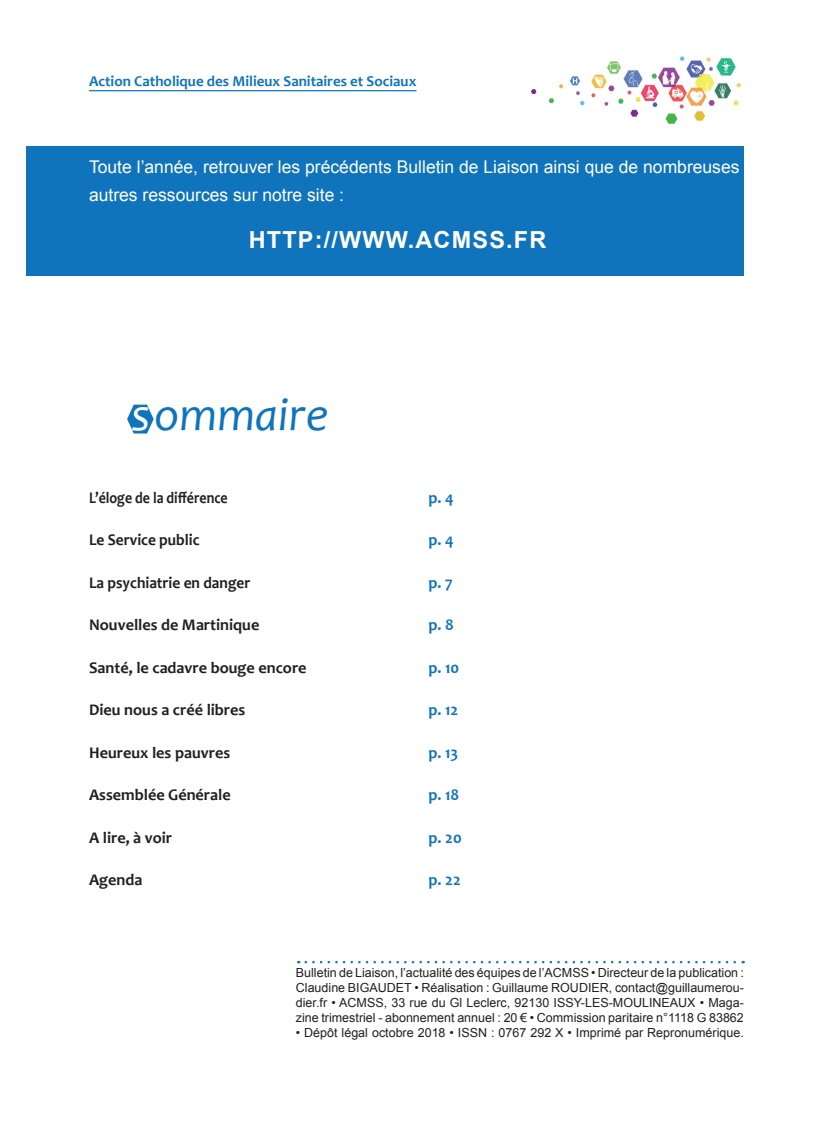
<style>
.page{position:relative;width:833px;height:1141px;background:#fff}
.page>*{position:absolute;margin:0;border:0;box-sizing:border-box;transform-origin:0 0}
.t1{font:italic 47.25px "Candara";color:#1074bc}
.t2{font:700 23.5px "Arial";letter-spacing:.05em;color:#fff}
.t3{font:17.5px/27.5px "Arial";color:#fff}
.t4{font:700 16.25px "Candara";color:#231f20}
.t5{font:700 16.25px "Candara";color:#1074bc}
.t6{font:700 16.25px "Candara";color:#231f20;scale:.95 1}
.t7{font:700 16.25px "Candara";color:#231f20;scale:.86 1}
.t8{font:700 15px "Candara";color:#1074bc}
.t9{font:12.5px/15px "Arial";color:#231f20;text-align:justify}
.s1{color:#fff}
</style>
<div class="page">
<hr style="left:89px;top:90px;width:327px;height:1px;background:#1074bc">
<img style="left:553px;top:56px;width:188px;height:54px">
<svg style="left:548px;top:98px;width:5px;height:5px"></svg>
<svg style="left:558px;top:84px;width:5px;height:4px"></svg>
<svg style="left:531px;top:89px;width:5px;height:5px"></svg>
<svg style="left:665px;top:113px;width:12px;height:11px"></svg>
<svg style="left:694px;top:111px;width:10px;height:10px"></svg>
<svg style="left:630px;top:110px;width:8px;height:7px"></svg>
<svg style="left:127px;top:404px;width:26px;height:29px"></svg>
<svg style="left:305px;top:961px;width:438px;height:2px"></svg>
<div style="left:26px;top:146px;width:717px;height:129px;background:#1074bc"></div>
<p class="t8" style="left:89px;top:72px;width:329px">Action Catholique des Milieux Sanitaires et Sociaux</p>
<p class="t3" style="left:89px;top:153px;width:651px">Toute l’année, retrouver les précédents Bulletin de Liaison ainsi que de nombreuses autres ressources sur notre site :</p>
<p class="t2" style="left:248px;top:224px;width:299px">HTTP://WWW.ACMSS.FR</p>
<p class="t1" style="left:131px;top:386px;width:198px"><span class="s1">s</span>ommaire</p>
<p class="t7" style="left:89px;top:487px;width:163px">L’éloge de la différence</p>
<p class="t6" style="left:89px;top:530px;width:118px">Le Service public</p>
<p class="t6" style="left:89px;top:572px;width:171px">La psychiatrie en danger</p>
<p class="t4" style="left:89px;top:615px;width:172px">Nouvelles de Martinique</p>
<p class="t4" style="left:89px;top:657px;width:219px">Santé, le cadavre bouge encore</p>
<p class="t4" style="left:89px;top:700px;width:158px">Dieu nous a créé libres</p>
<p class="t4" style="left:89px;top:742px;width:143px">Heureux les pauvres</p>
<p class="t4" style="left:89px;top:785px;width:143px">Assemblée Générale</p>
<p class="t4" style="left:89px;top:827px;width:85px">A lire, à voir</p>
<p class="t4" style="left:89px;top:870px;width:55px">Agenda</p>
<p class="t5" style="left:428px;top:487px;width:27px">p. 4</p>
<p class="t5" style="left:428px;top:530px;width:27px">p. 4</p>
<p class="t5" style="left:428px;top:572px;width:26px">p. 7</p>
<p class="t5" style="left:428px;top:615px;width:27px">p. 8</p>
<p class="t5" style="left:428px;top:657px;width:32px">p. 10</p>
<p class="t5" style="left:428px;top:700px;width:31px">p. 12</p>
<p class="t5" style="left:428px;top:742px;width:31px">p. 13</p>
<p class="t5" style="left:428px;top:785px;width:32px">p. 18</p>
<p class="t5" style="left:428px;top:827px;width:35px">p. 20</p>
<p class="t5" style="left:428px;top:870px;width:34px">p. 22</p>
<p class="t9" style="left:296px;top:964px;width:449px">Bulletin de Liaison, l’actualité des équipes de l’ACMSS • Directeur de la publication :<br>Claudine BIGAUDET • Réalisation : Guillaume ROUDIER, contact@guillaumerou&shy;dier.fr • ACMSS, 33 rue du Gl Leclerc, 92130 ISSY-LES-MOULINEAUX • Maga&shy;zine trimestriel - abonnement annuel : 20 € • Commission paritaire n°1118 G 83862</p>
<p class="t9" style="left:296px;top:1024px;width:449px">• Dépôt légal octobre 2018 • ISSN : 0767 292 X • Imprimé par Repronumérique.</p>
</div>
